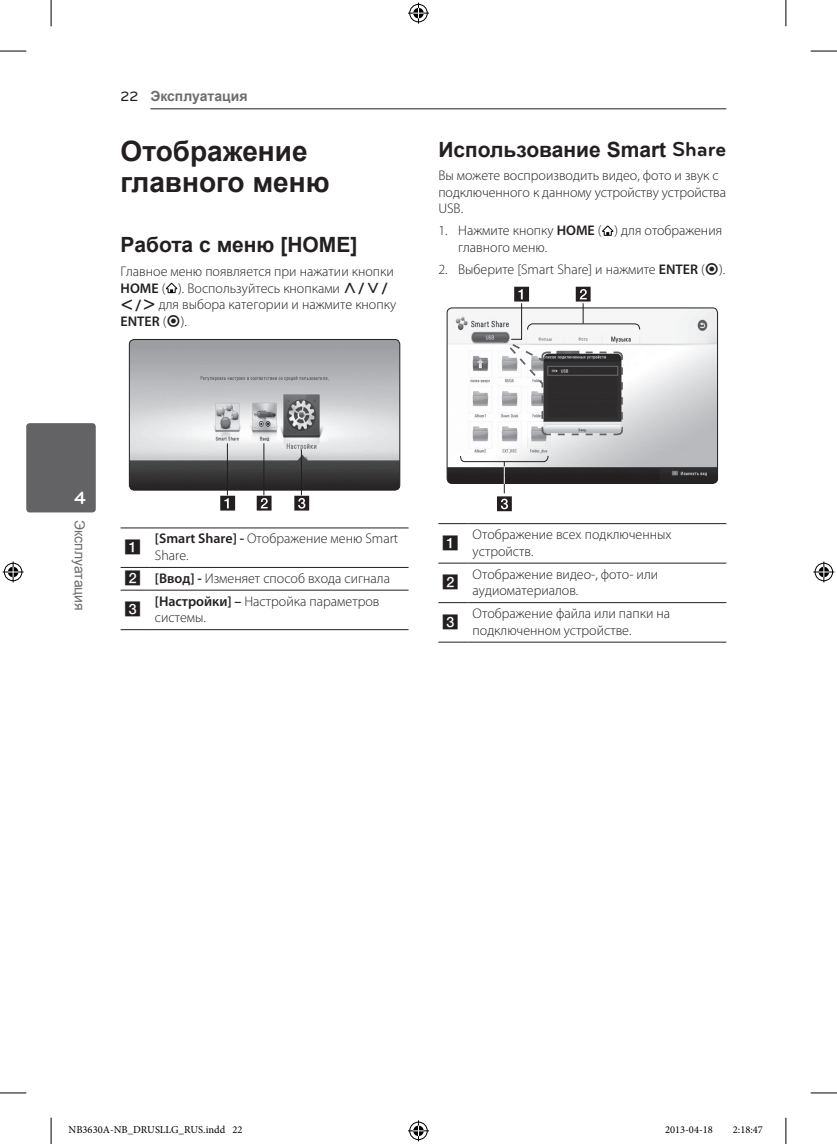
<style>
.page{position:relative;width:837px;height:1144px;background:#fff}
.page>*{position:absolute;margin:0;border:0;box-sizing:border-box;transform-origin:0 0}
.t1{font:700 28px/31.5px "Arial";color:#231f20}
.t2{font:700 21px "Arial";color:#231f20}
.t3{font:700 18.38px "Bryant LG";color:#fff}
.t4{font:300 14px/16.8px "Myriad Pro";color:#231f20}
.t5{font:700 14px "Arial";color:#6c6d70}
.t6{font:14px "Arial";color:#6c6d70}
.t7{font:14px "UPSYS Boxed Number";color:#231f20}
.t8{font:10.5px "Minion Pro";color:#000}
.s1{font-family:"Bryant LG";font-weight:500;color:#231f20}
.s2{font-weight:600}
.s3{font-family:"UPSYS Common";font-weight:400}
.s4{font-family:"Bryant LG"}
.s5{font-family:"UPSYS Boxed Number";font-weight:400}
</style>
<div class="page">
<hr style="left:150px;top:108px;width:576px;height:1px;background:#231f20">
<div style="left:26px;top:423px;width:70px;height:89px;background:#636366;border-radius:3px"></div>
<svg style="left:166px;top:283px;width:11px;height:10px"></svg>
<img style="left:129px;top:339px;width:270px;height:151px">
<div style="left:129px;top:339px;width:271px;height:151px;border:1px solid #231f20;border-radius:5px"></div>
<hr style="left:227px;top:443px;width:1px;height:52px;background:#231f20">
<hr style="left:263px;top:443px;width:1px;height:52px;background:#231f20">
<hr style="left:301px;top:450px;width:1px;height:45px;background:#231f20">
<svg style="left:220px;top:496px;width:15px;height:15px"></svg>
<svg style="left:256px;top:496px;width:15px;height:15px"></svg>
<svg style="left:294px;top:496px;width:15px;height:15px"></svg>
<svg style="left:121px;top:527px;width:29px;height:1px"></svg>
<hr style="left:150px;top:527px;width:258px;height:1px;background:#231f20">
<svg style="left:121px;top:567px;width:29px;height:1px"></svg>
<hr style="left:150px;top:567px;width:258px;height:1px;background:#231f20">
<svg style="left:121px;top:590px;width:29px;height:1px"></svg>
<hr style="left:150px;top:590px;width:258px;height:1px;background:#231f20">
<svg style="left:121px;top:629px;width:29px;height:1px"></svg>
<hr style="left:150px;top:629px;width:258px;height:1px;background:#231f20">
<svg style="left:602px;top:225px;width:11px;height:11px"></svg>
<img style="left:448px;top:308px;width:269px;height:175px">
<div style="left:446px;top:307px;width:271px;height:177px;border:1px solid #231f20;border-radius:5px"></div>
<hr style="left:503px;top:462px;width:1px;height:31px;background:#231f20">
<svg style="left:497px;top:496px;width:14px;height:15px"></svg>
<svg style="left:459px;top:455px;width:89px;height:29px"></svg>
<svg style="left:495px;top:287px;width:145px;height:149px"></svg>
<img style="left:543px;top:354px;width:78px;height:79px">
<svg style="left:438px;top:523px;width:29px;height:1px"></svg>
<hr style="left:467px;top:523px;width:259px;height:1px;background:#231f20">
<svg style="left:438px;top:563px;width:29px;height:1px"></svg>
<hr style="left:467px;top:563px;width:259px;height:1px;background:#231f20">
<svg style="left:438px;top:602px;width:29px;height:1px"></svg>
<hr style="left:467px;top:602px;width:259px;height:1px;background:#231f20">
<svg style="left:438px;top:642px;width:29px;height:1px"></svg>
<hr style="left:467px;top:642px;width:259px;height:1px;background:#231f20">
<svg style="left:0;top:51px;width:26px;height:1px"></svg>
<svg style="left:810px;top:51px;width:26px;height:1px"></svg>
<svg style="left:0;top:1092px;width:26px;height:1px"></svg>
<svg style="left:810px;top:1092px;width:26px;height:1px"></svg>
<svg style="left:51px;top:0;width:1px;height:26px"></svg>
<svg style="left:51px;top:1118px;width:1px;height:26px"></svg>
<svg style="left:785px;top:0;width:1px;height:26px"></svg>
<svg style="left:785px;top:1118px;width:1px;height:26px"></svg>
<svg style="left:408px;top:3px;width:21px;height:21px"></svg>
<svg style="left:408px;top:1120px;width:21px;height:21px"></svg>
<svg style="left:3px;top:561px;width:21px;height:21px"></svg>
<svg style="left:813px;top:561px;width:21px;height:21px"></svg>
<p class="t5" style="left:121px;top:87px;width:128px"><span class="s1">22</span> Эксплуатация</p>
<h1 class="t1" style="left:121px;top:136px;width:210px">Отображение главного меню</h1>
<h2 class="t2" style="left:121px;top:231px;width:238px">Работа с меню [HOME]</h2>
<p class="t4" style="left:120px;top:262px;width:277px">Главное меню появляется при нажатии кнопки <span class="s2">HOME</span> ( ). Воспользуйтесь кнопками <span class="s3">W/S/ A/D</span> для выбора категории и нажмите кнопку <span class="s2">ENTER</span> (<span class="s3">b</span>).</p>
<h2 class="t2" style="left:438px;top:135px;width:289px">Использование Smart <span class="s4">Share</span></h2>
<p class="t4" style="left:438px;top:167px;width:289px">Вы можете воспроизводить видео, фото и звук с подключенного к данному устройству устройства<br>USB.</p>
<p class="t4" style="left:458px;top:222px;width:265px;text-indent:-20px">1. Нажмите кнопку <span class="s2">HOME</span> ( ) для отображения главного меню.</p>
<p class="t4" style="left:438px;top:261px;width:288px">2. Выберите [Smart Share] и нажмите <span class="s2">ENTER</span> (<span class="s3">b</span>).</p>
<h3 class="t3" style="left:74px;top:486px;width:13px">4</h3>
<p class="t6" style="left:89px;top:520px;width:92px;rotate:90deg">Эксплуатация</p>
<p class="t7" style="left:124px;top:539px;width:19px">A</p>
<p class="t4" style="left:155px;top:530px;width:245px"><span class="s2">[Smart Share] -</span> Отображение меню Smart<br>Share.</p>
<p class="t4" style="left:124px;top:570px;width:267px"><span class="s5">B</span> <span class="s2">[Ввод] -</span> Изменяет способ входа сигнала</p>
<p class="t7" style="left:124px;top:602px;width:19px">C</p>
<p class="t4" style="left:155px;top:592px;width:226px"><span class="s2">[Настройки] –</span> Настройка параметров системы.</p>
<p class="t7" style="left:441px;top:535px;width:19px">A</p>
<p class="t4" style="left:472px;top:526px;width:200px">Отображение всех подключенных устройств.</p>
<p class="t7" style="left:442px;top:574px;width:19px">B</p>
<p class="t4" style="left:472px;top:565px;width:187px">Отображение видео-, фото- или аудиоматериалов.</p>
<p class="t7" style="left:441px;top:614px;width:19px">C</p>
<p class="t4" style="left:472px;top:605px;width:199px">Отображение файла или папки на подключенном устройстве.</p>
<p class="t8" style="left:69px;top:1123px;width:175px">NB3630A-NB_DRUSLLG_RUS.indd 22</p>
<p class="t8" style="left:664px;top:1123px;width:49px">2013-04-18</p>
<p class="t8" style="left:732px;top:1123px;width:31px">2:18:47</p>
</div>
